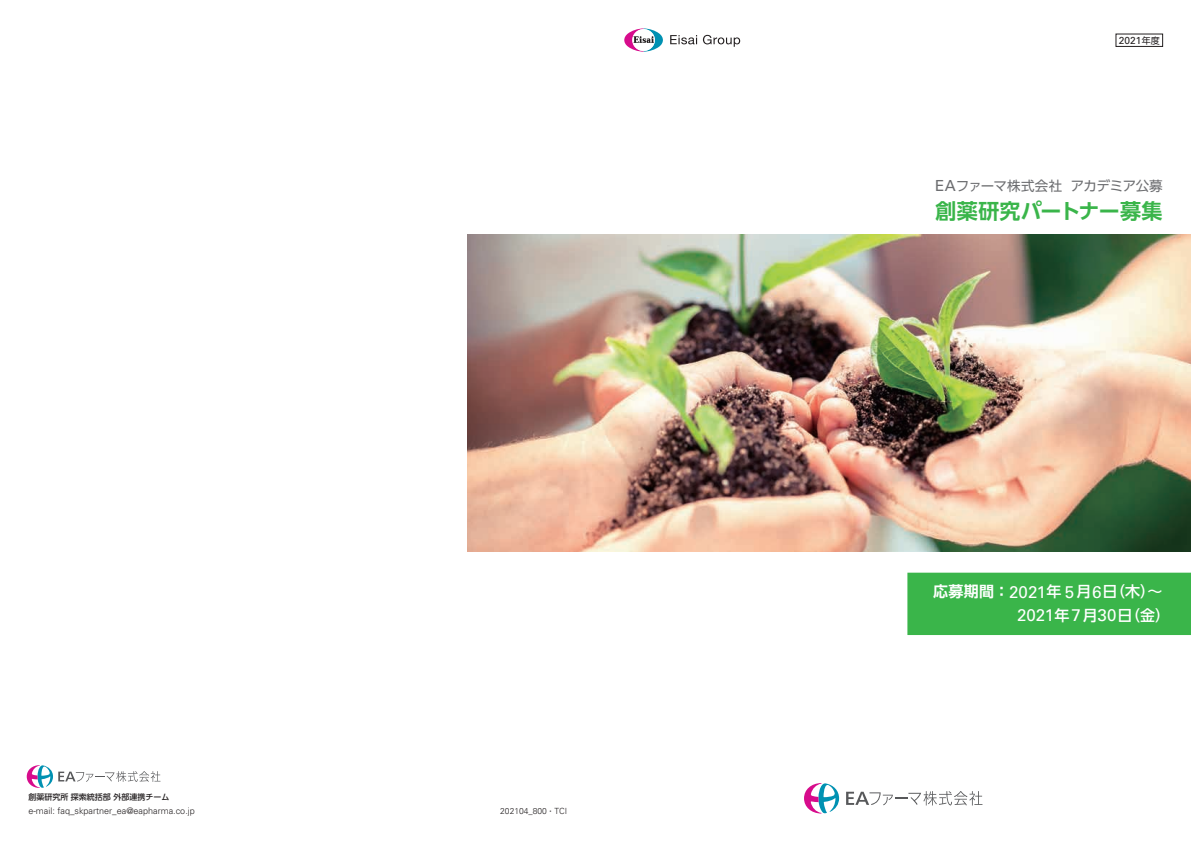
<style>
.page{position:relative;width:1191px;height:842px;background:#fff}
.page>*{position:absolute;margin:0;border:0;box-sizing:border-box;transform-origin:0 0}
.t1{font:700 21px "UD Shin Go Pr 6 De";letter-spacing:.005em;color:#3ab54a}
.t2{font:17px "Univers LT Std";color:#fff}
.t3{font:500 15px "UD Shin Go Pr 6";color:#fff}
.t4{font:13.5px "UD Shin Go Pr 6";letter-spacing:-.04em;color:#6c6d70}
.t5{font:10.2px "Univers LT Std";color:#231f20}
.t6{font:300 9px "Univers LT Std";color:#231f20}
.t7{font:300 8.5px "Univers LT Std";color:#231f20}
.t8{font:500 8px "UD Shin Go Pr 6";color:#231f20}
.s1{font-family:"UD Shin Go Pr 6";font-size:7.5px}
.s2{font-family:"UD Shin Go Pr 6";font-size:9px}
.s3{font-family:"Univers LT Std";font-size:15.3px}
.s4{font-family:"UD Shin Go Pr 6 De";font-weight:700}
.s5{font-family:"Univers LT Std";font-weight:400;font-size:17px}
.s6{font-family:"UD Shin Go Pr 6";font-weight:500;font-size:15px}
</style>
<div class="page">
<img style="left:468px;top:234px;width:723px;height:318px">
<svg style="left:27px;top:765px;width:133px;height:23px"></svg>
<svg style="left:804px;top:783px;width:35px;height:30px"></svg>
<svg style="left:846px;top:791px;width:136px;height:14px"></svg>
<div style="left:907px;top:573px;width:284px;height:62px;background:#3ab54a"></div>
<div style="left:1115px;top:34px;width:48px;height:13px;border:1px solid #231f20"></div>
<svg style="left:670px;top:35px;width:27px;height:9px"></svg>
<svg style="left:703px;top:35px;width:37px;height:12px"></svg>
<svg style="left:624px;top:28px;width:39px;height:24px"></svg>
<p class="t8" style="left:28px;top:790px;width:143px">創薬研究所探索統括部外部連携チーム</p>
<p class="t6" style="left:28px;top:805px;width:168px">e-mail: faq_skpartner_ea@eapharma.co.jp</p>
<p class="t7" style="left:500px;top:806px;width:68px">202104_800<span class="s1">・</span>TCI</p>
<p class="t5" style="left:1118px;top:34px;width:43px">2021<span class="s2">年度</span></p>
<h3 class="t4" style="left:935px;top:175px;width:229px"><span class="s3">EA</span>ファーマ株式会社 アカデミア公募</h3>
<h1 class="t1" style="left:935px;top:194px;width:229px">創薬研究パートナー募集</h1>
<h3 class="t3" style="left:933px;top:579px;width:231px"><span class="s4">応募期間：</span><span class="s5">2021</span>年 <span class="s5">5</span> 月<span class="s5">6</span>日（木）～</h3>
<h2 class="t2" style="left:1017px;top:605px;width:155px">2021<span class="s6">年</span>7<span class="s6">月</span>30<span class="s6">日（金）</span></h2>
</div>
